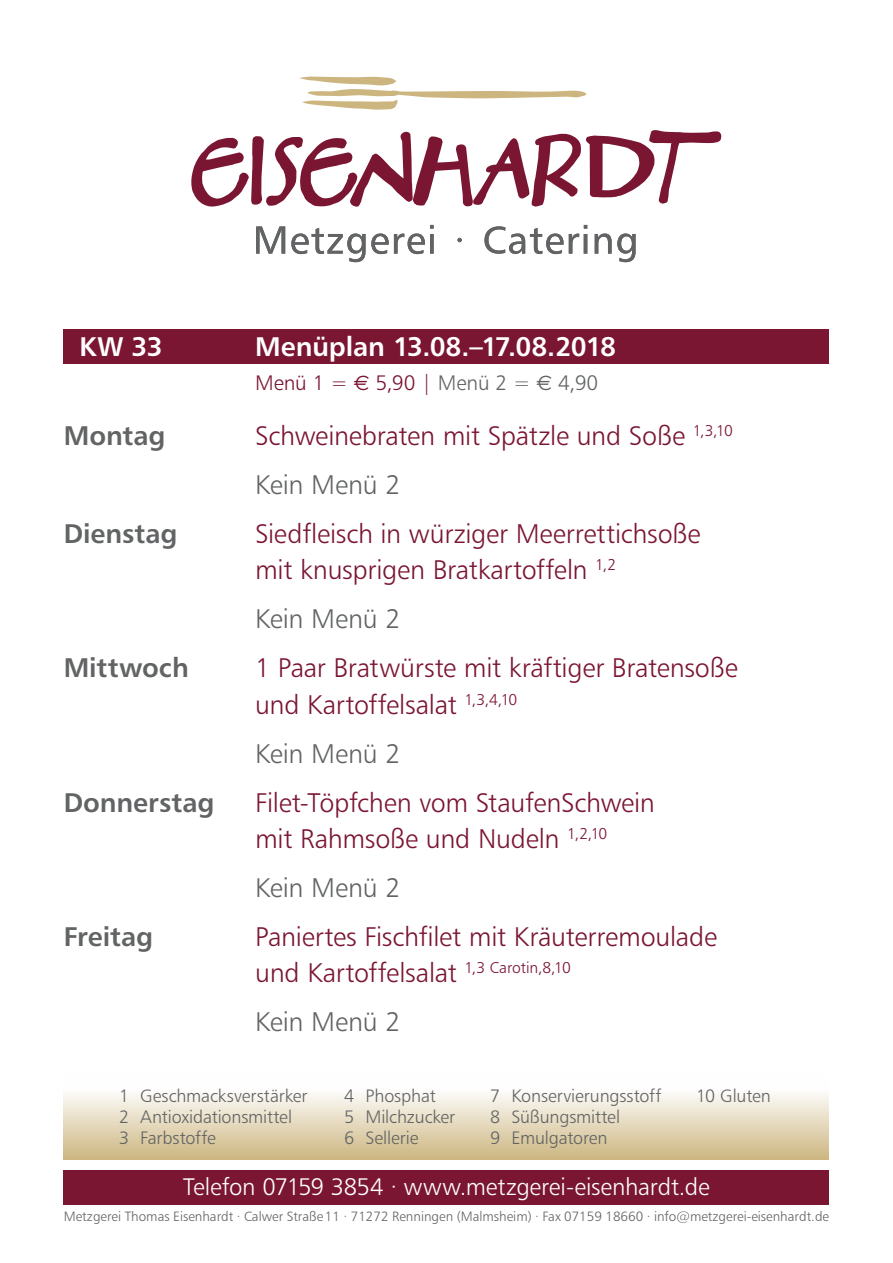
<style>
.page{position:relative;width:893px;height:1263px;background:#fff}
.page>*{position:absolute;margin:0;border:0;box-sizing:border-box;transform-origin:0 0}
.t1{font:27px/36.3px "Humanist 777 BT Light B";letter-spacing:-.01em;color:#7a1532}
.t2{font:27px "Humanist 777 BT Bold B";color:#616364}
.t3{font:27px "Humanist 777 BT Light B";letter-spacing:-.01em;color:#616364}
.t4{font:27px "Humanist 777 BT Bold B";letter-spacing:-.005em;color:#fff}
.t5{font:24px "Humanist 777 BT Light B";letter-spacing:-.01em;color:#fff}
.t6{font:21px "Humanist 777 BT Light B";color:#7a1532}
.t7{font:18px/21px "Humanist 777 BT Light B";letter-spacing:-.01em;color:#616364}
.t8{font:13.5px "Humanist 777 BT Light B";color:#616364}
.s1{font-family:"Euro Sans"}
.s2{color:#616364}
.s3{font-family:"Euro Sans";color:#616364}
</style>
<div class="page">
<div style="left:64px;top:329px;width:765px;height:34px;background:#7a1532"></div>
<div style="left:64px;top:1074px;width:765px;height:85px;background:linear-gradient(to bottom,#fff,#ceb984)"></div>
<div style="left:64px;top:1170px;width:765px;height:34px;background:#7a1532"></div>
<svg style="left:256px;top:225px;width:380px;height:37px"></svg>
<svg style="left:191px;top:130px;width:530px;height:77px"></svg>
<svg style="left:300px;top:76px;width:287px;height:34px"></svg>
<p class="t4" style="left:79px;top:329px;width:85px">KW 33</p>
<p class="t4" style="left:255px;top:329px;width:363px">Menüplan 13.08.–17.08.2018</p>
<p class="t6" style="left:255px;top:370px;width:345px">Menü 1 = <span class="s1">€</span> 5,90 | <span class="s2">Menü 2 =</span> <span class="s3">€</span> <span class="s2">4,90</span></p>
<p class="t2" style="left:64px;top:418px;width:103px">Montag</p>
<p class="t1" style="left:255px;top:411px;width:479px;line-height:49.1px">Schweinebraten mit Spätzle und Soße <sup>1,3,10<br></sup><span class="s2">Kein Menü 2</span></p>
<p class="t2" style="left:64px;top:516px;width:115px">Dienstag</p>
<p class="t1" style="left:255px;top:515px;width:447px">Siedfleisch in würziger Meerrettichsoße mit knusprigen Bratkartoffeln <sup>1,2</sup></p>
<p class="t3" style="left:255px;top:602px;width:147px">Kein Menü 2</p>
<p class="t2" style="left:64px;top:651px;width:127px">Mittwoch</p>
<p class="t1" style="left:255px;top:649px;width:484px">1 Paar Bratwürste mit kräftiger Bratensoße und Kartoffelsalat <sup>1,3,4,10</sup></p>
<p class="t3" style="left:255px;top:737px;width:147px">Kein Menü 2</p>
<p class="t2" style="left:64px;top:785px;width:152px">Donnerstag</p>
<p class="t1" style="left:255px;top:784px;width:401px">Filet-Töpfchen vom StaufenSchwein mit Rahmsoße und Nudeln <sup>1,2,10</sup></p>
<p class="t3" style="left:255px;top:871px;width:147px">Kein Menü 2</p>
<p class="t2" style="left:64px;top:919px;width:91px">Freitag</p>
<p class="t1" style="left:255px;top:918px;width:463px">Paniertes Fischfilet mit Kräuterremoulade und Kartoffelsalat <sup>1,3</sup> <sup>Carotin,8,10</sup></p>
<p class="t3" style="left:255px;top:1005px;width:147px">Kein Menü 2</p>
<p class="t7" style="left:119px;top:1085px;width:190px">1 Geschmacksverstärker<br>2 Antioxidationsmittel<br>3 Farbstoffe</p>
<p class="t7" style="left:344px;top:1085px;width:112px">4 Phosphat<br>5 Milchzucker<br>6 Sellerie</p>
<p class="t7" style="left:490px;top:1085px;width:173px">7 Konservierungsstoff<br>8 Süßungsmittel<br>9 Emulgatoren</p>
<p class="t7" style="left:696px;top:1085px;width:76px">10 Gluten</p>
<p class="t5" style="left:183px;top:1172px;width:528px">Telefon 07159 3854 · www.metzgerei-eisenhardt.de</p>
<p class="t8" style="left:64px;top:1208px;width:767px">Metzgerei Thomas Eisenhardt · Calwer Straße11 · 71272 Renningen (Malmsheim) · Fax 07159 18660 · info@metzgerei-eisenhardt.de</p>
</div>
